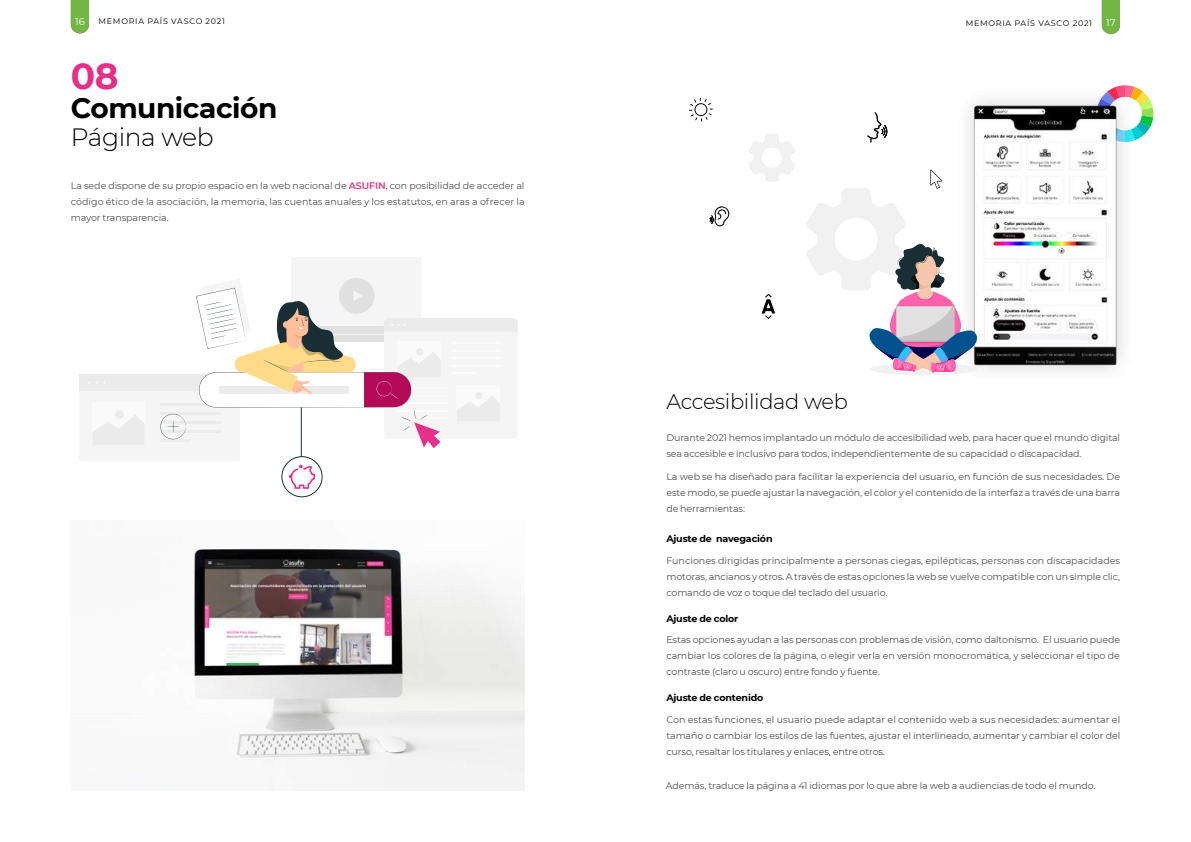
<style>
.page{position:relative;width:1191px;height:842px;background:#fff}
.page>*{position:absolute;margin:0;border:0;box-sizing:border-box;transform-origin:0 0}
.t1{font:700 36px "Montserrat";color:#e63088}
.t2{font:700 28px "Montserrat";letter-spacing:-.015em;color:#000}
.t3{font:300 25px "Montserrat";letter-spacing:-.015em;color:#000}
.t4{font:300 21px "Montserrat";letter-spacing:-.015em;color:#000}
.t5{font:9.5px/16px "Montserrat";letter-spacing:-.015em;color:#515152;text-align:justify}
.t6{font:700 9.5px "Montserrat";letter-spacing:-.015em;color:#000}
.t7{font:9px "Montserrat";color:#fff}
.t8{font:8px "Montserrat";letter-spacing:.09em;color:#000}
.s1{font-weight:600;color:#e63088}
</style>
<div class="page">
<svg style="left:71px;top:0;width:18px;height:33px"></svg>
<svg style="left:1101px;top:0;width:19px;height:34px"></svg>
<div style="left:291px;top:257px;width:131px;height:85px;background:#f5f5f5"></div>
<svg style="left:282px;top:457px;width:40px;height:40px"></svg>
<div style="left:282px;top:456px;width:40px;height:41px;border:1px solid #192e35;border-radius:50%"></div>
<svg style="left:79px;top:278px;width:439px;height:211px"></svg>
<img style="left:190px;top:548px;width:334px;height:243px">
<svg style="left:689px;top:98px;width:24px;height:23px"></svg>
<svg style="left:749px;top:134px;width:46px;height:48px"></svg>
<img style="left:930px;top:85px;width:224px;height:286px">
<svg style="left:709px;top:206px;width:20px;height:21px"></svg>
<svg style="left:762px;top:293px;width:13px;height:26px"></svg>
<div style="left:869px;top:363px;width:108px;height:12px;background:#f1f1f1;border-radius:50%"></div>
<svg style="left:807px;top:170px;width:170px;height:203px"></svg>
<svg style="left:867px;top:112px;width:20px;height:30px"></svg>
<p class="t7" style="left:76px;top:14px;width:10px">16</p>
<p class="t8" style="left:99px;top:16px;width:128px">MEMORIA PAÍS VASCO 2021</p>
<p class="t8" style="left:965px;top:17px;width:128px">MEMORIA PAÍS VASCO 2021</p>
<p class="t7" style="left:1106px;top:15px;width:10px">17</p>
<h1 class="t1" style="left:71px;top:50px;width:49px">08</h1>
<h2 class="t2" style="left:71px;top:88px;width:208px">Comunicación</h2>
<h3 class="t3" style="left:71px;top:120px;width:144px">Página web</h3>
<p class="t5" style="left:71px;top:177px;width:455px">La sede dispone de su propio espacio en la web nacional de <span class="s1">ASUFIN</span>, con posibilidad de acceder al código ético de la asociación, la memoria, las cuentas anuales y los estatutos, en aras a ofrecer la mayor transparencia.</p>
<h3 class="t4" style="left:666px;top:388px;width:183px">Accesibilidad web</h3>
<p class="t5" style="left:666px;top:429px;width:455px">Durante 2021 hemos implantado un módulo de accesibilidad web, para hacer que el mundo digital sea accesible e inclusivo para todos, independientemente de su capacidad o discapacidad.</p>
<p class="t5" style="left:666px;top:468px;width:455px">La web se ha diseñado para facilitar la experiencia del usuario, en función de sus necesidades. De este modo, se puede ajustar la navegación, el color y el contenido de la interfaz a través de una barra de herramientas:</p>
<p class="t6" style="left:666px;top:532px;width:108px">Ajuste de navegación</p>
<p class="t5" style="left:666px;top:552px;width:455px">Funciones dirigidas principalmente a personas ciegas, epilépticas, personas con discapacidades motoras, ancianos y otros. A través de estas opciones la web se vuelve compatible con un simple clic, comando de voz o toque del teclado del usuario.</p>
<p class="t6" style="left:666px;top:611px;width:73px">Ajuste de color</p>
<p class="t5" style="left:666px;top:631px;width:455px">Estas opciones ayudan a las personas con problemas de visión, como daltonismo. El usuario puede cambiar los colores de la página, o elegir verla en versión monocromática, y seleccionar el tipo de contraste (claro u oscuro) entre fondo y fuente.</p>
<p class="t6" style="left:666px;top:691px;width:98px">Ajuste de contenido</p>
<p class="t5" style="left:666px;top:711px;width:455px">Con estas funciones, el usuario puede adaptar el contenido web a sus necesidades: aumentar el tamaño o cambiar los estilos de las fuentes, ajustar el interlineado, aumentar y cambiar el color del curso, resaltar los titulares y enlaces, entre otros.</p>
<p class="t5" style="left:666px;top:777px;width:431px">Además, traduce la página a 41 idiomas por lo que abre la web a audiencias de todo el mundo.</p>
</div>
